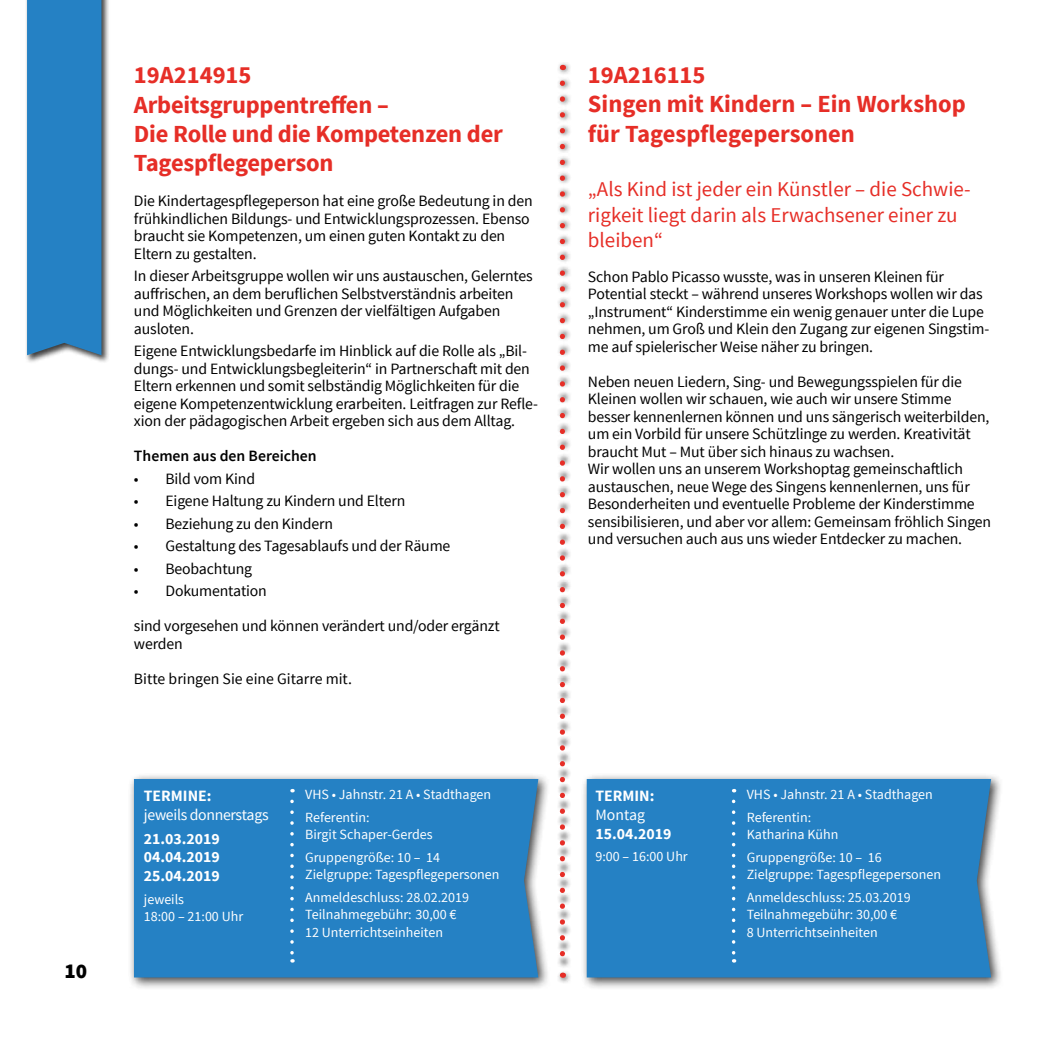
<style>
.page{position:relative;width:1042px;height:1042px;background:#fff}
.page>*{position:absolute;margin:0;border:0;box-sizing:border-box;transform-origin:0 0}
.t1{font:700 24.5px/29.4px "Source Sans Pro";letter-spacing:-.01em;color:#e62e27}
.t2{font:21px/25.2px "Source Sans Pro";color:#e62e27}
.t3{font:900 21px "Source Sans Pro";color:#000}
.t4{font:15.75px/17.5px "Source Sans Pro";letter-spacing:-.01em;color:#000}
.t5{font:700 15.75px/18.9px "Source Sans Pro";color:#fff;text-align:justify}
.t6{font:15.75px "Source Sans Pro";letter-spacing:-.02em;color:#fff}
.t7{font:600 15.75px "Source Sans Pro";color:#000}
.t8{font:14px/22.4px "Source Sans Pro";color:#fff}
</style>
<div class="page">
<div style="left:25px;top:0;width:85px;height:364px;background:#000;opacity:.75"></div>
<div style="left:27px;top:0;width:74px;height:355px;background:#2581c4"></div>
<div style="left:128px;top:773px;width:423px;height:217px;background:#000;opacity:.75"></div>
<div style="left:134px;top:779px;width:404px;height:198px;background:#2581c4"></div>
<svg style="left:290px;top:801px;width:4px;height:161px"></svg>
<div style="left:557px;top:62px;width:15px;height:922px;background:#000;opacity:.75"></div>
<svg style="left:560px;top:83px;width:5px;height:895px"></svg>
<div style="left:580px;top:773px;width:423px;height:217px;background:#000;opacity:.75"></div>
<div style="left:587px;top:779px;width:404px;height:198px;background:#2581c4"></div>
<svg style="left:732px;top:801px;width:3px;height:161px"></svg>
<h2 class="t3" style="left:64px;top:957px;width:24px">10</h2>
<h1 class="t1" style="left:134px;top:61px;width:370px">19A214915<br>Arbeitsgruppentreffen –<br>Die Rolle und die Kompetenzen der<br>Tagespflegeperson</h1>
<p class="t4" style="left:134px;top:193px;width:400px">Die Kindertagespflegeperson hat eine große Bedeutung in den frühkindlichen Bildungs- und Entwicklungsprozessen. Ebenso braucht sie Kompetenzen, um einen guten Kontakt zu den Eltern zu gestalten.</p>
<p class="t4" style="left:134px;top:268px;width:400px">In dieser Arbeitsgruppe wollen wir uns austauschen, Gelerntes auffrischen, an dem beruflichen Selbstverständnis arbeiten und Möglichkeiten und Grenzen der vielfältigen Aufgaben ausloten.</p>
<p class="t4" style="left:134px;top:343px;width:405px">Eigene Entwicklungsbedarfe im Hinblick auf die Rolle als „Bil&shy;dungs- und Entwicklungsbegleiterin“ in Partnerschaft mit den Eltern erkennen und somit selbständig Möglichkeiten für die eigene Kompetenzentwicklung erarbeiten. Leitfragen zur Refle&shy;xion der pädagogischen Arbeit ergeben sich aus dem Alltag.</p>
<p class="t7" style="left:134px;top:446px;width:184px">Themen aus den Bereichen</p>
<p class="t4" style="left:134px;top:470px;width:123px">• Bild vom Kind</p>
<p class="t4" style="left:134px;top:493px;width:273px">• Eigene Haltung zu Kindern und Eltern</p>
<p class="t4" style="left:134px;top:515px;width:201px">• Beziehung zu den Kindern</p>
<p class="t4" style="left:134px;top:537px;width:318px">• Gestaltung des Tagesablaufs und der Räume</p>
<p class="t4" style="left:134px;top:560px;width:120px">• Beobachtung</p>
<p class="t4" style="left:134px;top:582px;width:134px">• Dokumentation</p>
<p class="t4" style="left:134px;top:617px;width:367px">sind vorgesehen und können verändert und/oder ergänzt werden</p>
<p class="t4" style="left:134px;top:670px;width:220px">Bitte bringen Sie eine Gitarre mit.</p>
<p class="t5" style="left:144px;top:786px;width:69px">TERMINE:</p>
<p class="t6" style="left:144px;top:804px;width:126px">jeweils donnerstags</p>
<p class="t5" style="left:144px;top:829px;width:77px">21.03.2019<br>04.04.2019<br>25.04.2019</p>
<p class="t8" style="left:144px;top:890px;width:101px;line-height:17.5px">jeweils<br>18:00 – 21:00 Uhr</p>
<p class="t8" style="left:305px;top:784px;width:188px">VHS • Jahnstr. 21 A • Stadthagen<br>Referentin:</p>
<p class="t8" style="left:305px;top:824px;width:136px">Birgit Schaper-Gerdes<br>Gruppengröße: 10 – 14</p>
<p class="t8" style="left:305px;top:864px;width:196px">Zielgruppe: Tagespflegepersonen<br>Anmeldeschluss: 28.02.2019</p>
<p class="t8" style="left:305px;top:906px;width:153px;line-height:17.5px">Teilnahmegebühr: 30,00 €<br>12 Unterrichtseinheiten</p>
<h1 class="t1" style="left:588px;top:61px;width:379px">19A216115<br>Singen mit Kindern – Ein Workshop für Tagespflegepersonen</h1>
<h2 class="t2" style="left:588px;top:177px;width:384px">„Als Kind ist jeder ein Künstler – die Schwie&shy;rigkeit liegt darin als Erwachsener einer zu bleiben“</h2>
<p class="t4" style="left:588px;top:268px;width:403px">Schon Pablo Picasso wusste, was in unseren Kleinen für Potential steckt – während unseres Workshops wollen wir das „Instrument“ Kinderstimme ein wenig genauer unter die Lupe nehmen, um Groß und Klein den Zugang zur eigenen Singstim&shy;me auf spielerischer Weise näher zu bringen.</p>
<p class="t4" style="left:588px;top:373px;width:405px">Neben neuen Liedern, Sing- und Bewegungsspielen für die Kleinen wollen wir schauen, wie auch wir unsere Stimme besser kennenlernen können und uns sängerisch weiterbilden, um ein Vorbild für unsere Schützlinge zu werden. Kreativität braucht Mut – Mut über sich hinaus zu wachsen.<br>Wir wollen uns an unserem Workshoptag gemeinschaftlich austauschen, neue Wege des Singens kennenlernen, uns für Besonderheiten und eventuelle Probleme der Kinderstimme sensibilisieren, und aber vor allem: Gemeinsam fröhlich Singen und versuchen auch aus uns wieder Entdecker zu machen.</p>
<p class="t5" style="left:595px;top:786px;width:61px">TERMIN:</p>
<p class="t6" style="left:595px;top:804px;width:51px">Montag</p>
<p class="t5" style="left:595px;top:824px;width:77px">15.04.2019</p>
<p class="t8" style="left:595px;top:845px;width:94px">9:00 – 16:00 Uhr</p>
<p class="t8" style="left:747px;top:784px;width:188px">VHS • Jahnstr. 21 A • Stadthagen<br>Referentin:</p>
<p class="t8" style="left:747px;top:824px;width:136px">Katharina Kühn<br>Gruppengröße: 10 – 16</p>
<p class="t8" style="left:747px;top:864px;width:196px">Zielgruppe: Tagespflegepersonen<br>Anmeldeschluss: 25.03.2019</p>
<p class="t8" style="left:747px;top:906px;width:152px;line-height:17.5px">Teilnahmegebühr: 30,00 €<br>8 Unterrichtseinheiten</p>
</div>
